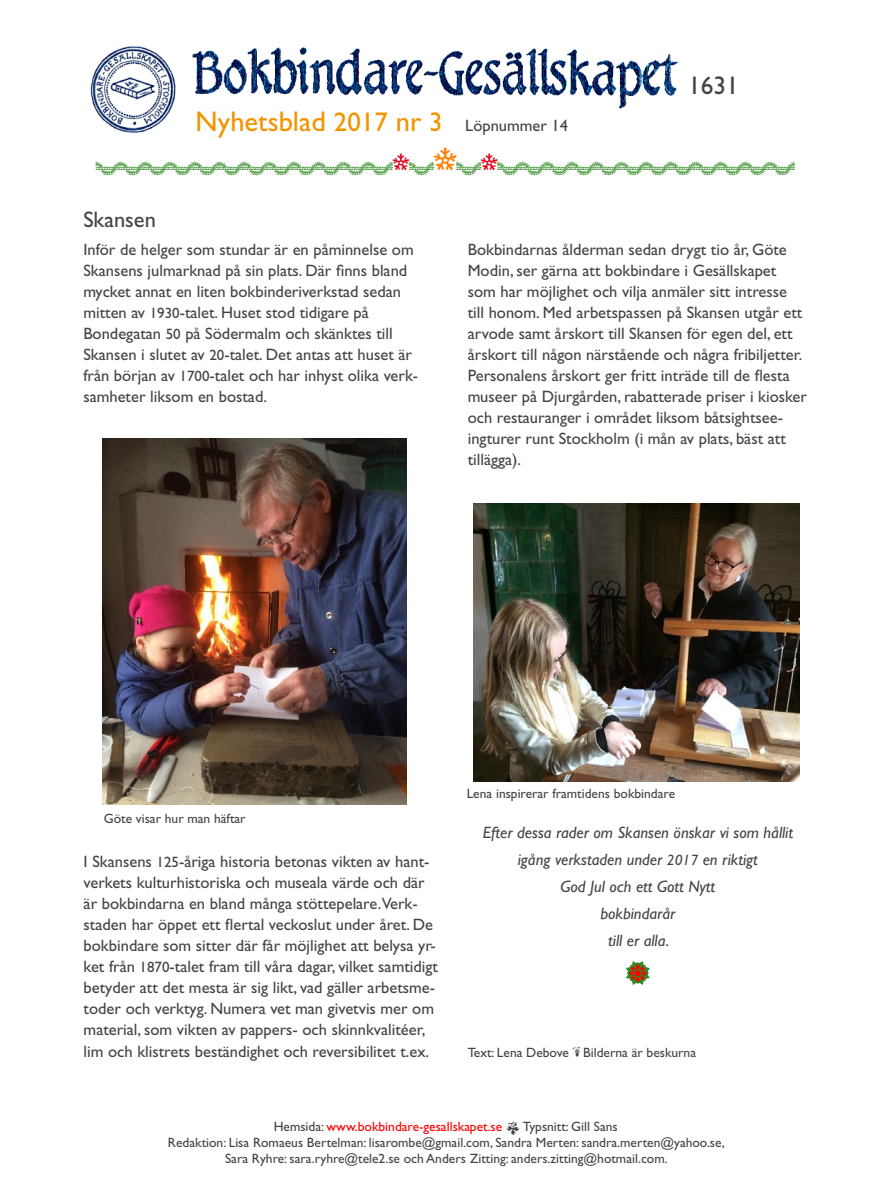
<style>
.page{position:relative;width:893px;height:1191px;background:#fff}
.page>*{position:absolute;margin:0;border:0;box-sizing:border-box;transform-origin:0 0}
.t1{font:28.5px "Gill Sans";color:#f29400}
.t2{font:25.5px "Gill Sans";color:#444}
.t3{font:22.5px "Gill Sans";color:#444}
.t4{font:18px "Adobe Caslon Pro";color:#f00}
.t5{font:16.5px/21px "Gill Sans";color:#444}
.t6{font:italic 16.5px/27px "Gill Sans";color:#444;text-align:center}
.t7{font:16.5px "Adobe Caslon Pro";color:#328925}
.t8{font:13.5px/16.2px "Gill Sans";color:#444;text-align:center}
.s1{font-size:27px}
.s2{font-size:16.5px;color:#444}
.s3{color:#e2001a}
.s4{font-size:22.5px;color:#ff8000}
.s5{font-size:15px}
.s6{font-style:normal}
.s7{font-family:"Adobe Caslon Pro";font-size:10.5px}
.s8{color:#f00}
.s9{font-family:"Adobe Jenson Pro";font-style:italic}
</style>
<div class="page">
<img style="left:192px;top:47px;width:485px;height:62px">
<img style="left:90px;top:46px;width:86px;height:87px">
<svg style="left:626px;top:961px;width:24px;height:24px"></svg>
<img style="left:102px;top:439px;width:305px;height:365px">
<img style="left:473px;top:503px;width:326px;height:278px">
<h1 class="t1" style="left:196px;top:105px;width:374px">Nyhetsblad <span class="s1">2017</span> nr <span class="s1">3</span> <span class="s2">Löpnummer 14</span></h1>
<h2 class="t2" style="left:688px;top:70px;width:52px">1631</h2>
<p class="t7" style="left:96px;top:154px;width:701px">WWWWWWWWWWWW<span class="s3">R</span>W<span class="s4">R</span>W<span class="s3">R</span>WWWWWWWWWWWW</p>
<h3 class="t3" style="left:83px;top:206px;width:74px">Skansen</h3>
<p class="t5" style="left:83px;top:239px;width:336px">Inför de helger som stundar är en påminnelse om Skansens julmarknad på sin plats. Där finns bland mycket annat en liten bokbinderiverkstad sedan mitten av <span class="s5">1930</span>-talet. Huset stod tidigare på Bondegatan <span class="s5">50</span> på Södermalm och skänktes till Skansen i slutet av <span class="s5">20</span>-talet. Det antas att huset är från början av <span class="s5">1700</span>-talet och har inhyst olika verk&shy;samheter liksom en bostad.</p>
<p class="t5" style="left:468px;top:239px;width:341px">Bokbindarnas ålderman sedan drygt tio år, Göte Modin, ser gärna att bokbindare i Gesällskapet som har möjlighet och vilja anmäler sitt intresse till honom. Med arbetspassen på Skansen utgår ett arvode samt årskort till Skansen för egen del, ett årskort till någon närstående och några fribiljetter.<br>Personalens årskort ger fritt inträde till de flesta museer på Djurgården, rabatterade priser i kiosker och restauranger i området liksom båtsightsee&shy;ingturer runt Stockholm (i mån av plats, bäst att tillägga).</p>
<p class="t8" style="left:104px;top:810px;width:143px">Göte visar hur man häftar</p>
<p class="t5" style="left:84px;top:851px;width:356px">I Skansens <span class="s5">125</span>-åriga historia betonas vikten av hant&shy;verkets kulturhistoriska och museala värde och där är bokbindarna en bland många stöttepelare.Verk&shy;staden har öppet ett flertal veckoslut under året. De bokbindare som sitter där får möjlighet att belysa yr&shy;ket från <span class="s5">1870</span>-talet fram till våra dagar, vilket samtidigt betyder att det mesta är sig likt, vad gäller arbetsme&shy;toder och verktyg. Numera vet man givetvis mer om material, som vikten av pappers- och skinnkvalitéer, lim och klistrets beständighet och reversibilitet t.ex.</p>
<p class="t8" style="left:467px;top:785px;width:210px">Lena inspirerar framtidens bokbindare</p>
<p class="t6" style="left:483px;top:818px;width:312px">Efter dessa rader om Skansen önskar vi som hållit igång verkstaden under <span class="s5">2017</span> en riktigt<br>God Jul och ett Gott Nytt<br>bokbindarår<br>till er alla<span class="s6">.</span></p>
<p class="t4" style="left:629px;top:965px;width:19px">Y</p>
<p class="t8" style="left:468px;top:1044px;width:230px">Text: Lena Debove <span class="s7">3</span> Bilderna är beskurna</p>
<p class="t8" style="left:168px;top:1118px;width:558px">Hemsida: <span class="s8">www.bokbindare-gesallskapet.se</span> <span class="s9">3</span> Typsnitt: Gill Sans<br>Redaktion: Lisa Romaeus Bertelman: lisarombe@gmail.com, Sandra Merten: sandra.merten@yahoo.se,<br>Sara Ryhre: sara.ryhre@tele2.se och Anders Zitting: anders.zitting@hotmail.com.</p>
</div>
